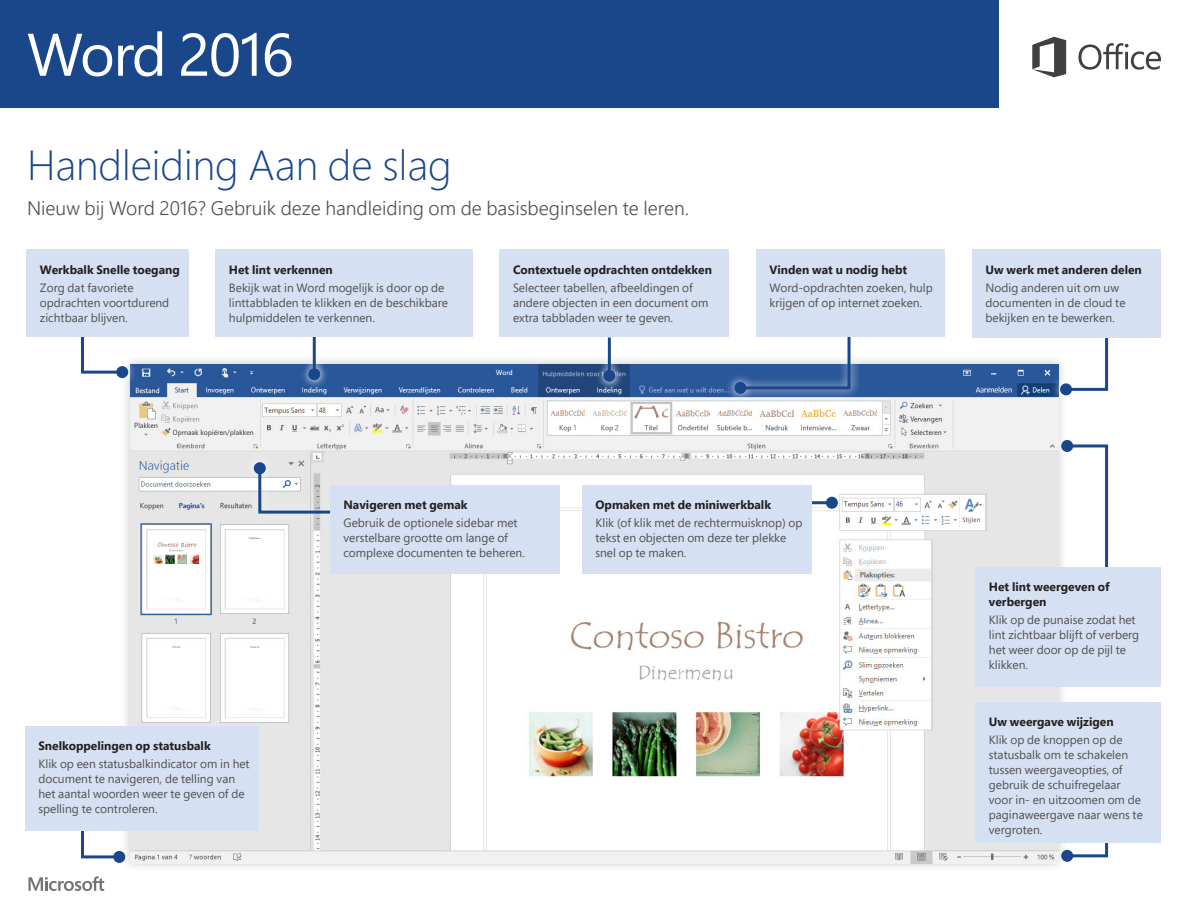
<style>
.page{position:relative;width:1188px;height:918px;background:#fff}
.page>*{position:absolute;margin:0;border:0;box-sizing:border-box;transform-origin:0 0}
.t1{font:60px "Segoe Pro";letter-spacing:-.025em;color:#fff}
.t2{font:300 42px "Segoe Pro";color:#19478a}
.t3{font:300 19.5px "Segoe Pro";color:#505050}
.t4{font:12px/15px "Segoe Pro";color:#505050}
.t5{font:700 12px/15px "Segoe Pro";color:#231f20}
</style>
<div class="page">
<div style="left:0;top:0;width:999px;height:108px;background:#19478a"></div>
<svg style="left:1078px;top:43px;width:83px;height:27px"></svg>
<svg style="left:1032px;top:37px;width:34px;height:40px"></svg>
<div style="left:121px;top:355px;width:947px;height:518px;background:#f5f5f5"></div>
<img style="left:130px;top:364px;width:928px;height:499px">
<svg style="left:28px;top:876px;width:76px;height:15px"></svg>
<div style="left:1052px;top:799px;width:66px;height:72px;background:#fff;opacity:.75"></div>
<svg style="left:1064px;top:843px;width:46px;height:16px"></svg>
<div style="left:1061px;top:850px;width:12px;height:12px;background:#19478a;border-radius:50%"></div>
<svg style="left:119px;top:362px;width:19px;height:25px"></svg>
<svg style="left:81px;top:337px;width:44px;height:38px"></svg>
<div style="left:116px;top:366px;width:12px;height:12px;background:#19478a;border-radius:50%"></div>
<svg style="left:725px;top:362px;width:135px;height:41px"></svg>
<svg style="left:737px;top:337px;width:115px;height:54px"></svg>
<div style="left:734px;top:382px;width:12px;height:12px;background:#19478a;border-radius:50%"></div>
<svg style="left:301px;top:337px;width:28px;height:52px"></svg>
<hr style="left:313px;top:336px;width:3px;height:38px;background:#19478a">
<div style="left:308px;top:368px;width:12px;height:12px;background:#19478a;border-radius:50%"></div>
<svg style="left:1052px;top:431px;width:21px;height:136px;fill:#e9e9e9"></svg>
<svg style="left:1064px;top:443px;width:45px;height:124px"></svg>
<div style="left:1061px;top:440px;width:12px;height:12px;background:#19478a;border-radius:50%"></div>
<div style="left:71px;top:813px;width:63px;height:59px;background:#fff;opacity:.75"></div>
<svg style="left:80px;top:831px;width:42px;height:29px"></svg>
<div style="left:113px;top:851px;width:12px;height:12px;background:#19478a;border-radius:50%"></div>
<svg style="left:1051px;top:362px;width:21px;height:43px"></svg>
<svg style="left:1063px;top:338px;width:46px;height:54px"></svg>
<div style="left:1060px;top:383px;width:12px;height:12px;background:#19478a;border-radius:50%"></div>
<div style="left:245px;top:453px;width:102px;height:70px;background:#fff;opacity:.75"></div>
<svg style="left:257px;top:465px;width:83px;height:50px"></svg>
<div style="left:254px;top:462px;width:12px;height:12px;background:#19478a;border-radius:50%"></div>
<hr style="left:806px;top:501px;width:26px;height:3px;background:#19478a">
<div style="left:826px;top:497px;width:12px;height:12px;background:#19478a;border-radius:50%"></div>
<svg style="left:596px;top:337px;width:28px;height:54px"></svg>
<hr style="left:608px;top:337px;width:3px;height:39px;background:#19478a">
<div style="left:603px;top:370px;width:12px;height:12px;background:#19478a;border-radius:50%"></div>
<div style="left:215px;top:250px;width:258px;height:87px;background:#d5e1f2"></div>
<div style="left:26px;top:250px;width:163px;height:87px;background:#d5e1f2"></div>
<div style="left:330px;top:485px;width:230px;height:89px;background:#d5e1f2"></div>
<div style="left:500px;top:250px;width:229px;height:87px;background:#d5e1f2"></div>
<div style="left:972px;top:250px;width:189px;height:88px;background:#d5e1f2"></div>
<div style="left:975px;top:567px;width:186px;height:120px;background:#d5e1f2"></div>
<div style="left:975px;top:702px;width:186px;height:141px;background:#d5e1f2"></div>
<div style="left:582px;top:485px;width:230px;height:89px;background:#d5e1f2"></div>
<div style="left:25px;top:726px;width:233px;height:105px;background:#d5e1f2"></div>
<div style="left:756px;top:250px;width:189px;height:87px;background:#d5e1f2"></div>
<h1 class="t1" style="left:27px;top:13px;width:268px">Word 2016</h1>
<p class="t2" style="left:27px;top:136px;width:426px">Handleiding Aan de slag</p>
<p class="t3" style="left:27px;top:195px;width:664px">Nieuw bij Word 2016? Gebruik deze handleiding om de basisbeginselen te leren.</p>
<p class="t5" style="left:40px;top:262px;width:141px">Werkbalk Snelle toegang</p>
<p class="t4" style="left:40px;top:280px;width:131px">Zorg dat favoriete opdrachten voortdurend zichtbaar blijven.</p>
<p class="t5" style="left:229px;top:262px;width:105px">Het lint verkennen</p>
<p class="t4" style="left:229px;top:280px;width:221px">Bekijk wat in Word mogelijk is door op de linttabbladen te klikken en de beschikbare hulpmiddelen te verkennen.</p>
<p class="t5" style="left:513px;top:262px;width:200px">Contextuele opdrachten ontdekken</p>
<p class="t4" style="left:513px;top:280px;width:197px">Selecteer tabellen, afbeeldingen of andere objecten in een document om extra tabbladen weer te geven.</p>
<p class="t5" style="left:770px;top:262px;width:139px">Vinden wat u nodig hebt</p>
<p class="t4" style="left:770px;top:280px;width:165px">Word-opdrachten zoeken, hulp krijgen of op internet zoeken.</p>
<p class="t5" style="left:986px;top:262px;width:158px">Uw werk met anderen delen</p>
<p class="t4" style="left:986px;top:280px;width:142px">Nodig anderen uit om uw documenten in de cloud te bekijken en te bewerken.</p>
<p class="t5" style="left:38px;top:738px;width:174px">Snelkoppelingen op statusbalk</p>
<p class="t4" style="left:38px;top:756px;width:213px">Klik op een statusbalkindicator om in het document te navigeren, de telling van het aantal woorden weer te geven of de spelling te controleren.</p>
<p class="t5" style="left:344px;top:497px;width:126px">Navigeren met gemak</p>
<p class="t4" style="left:344px;top:515px;width:183px">Gebruik de optionele sidebar met verstelbare grootte om lange of complexe documenten te beheren.</p>
<p class="t5" style="left:596px;top:497px;width:177px">Opmaken met de miniwerkbalk</p>
<p class="t4" style="left:596px;top:515px;width:208px">Klik (of klik met de rechtermuisknop) op tekst en objecten om deze ter plekke snel op te maken.</p>
<p class="t5" style="left:989px;top:579px;width:122px">Het lint weergeven of verbergen</p>
<p class="t4" style="left:989px;top:612px;width:152px">Klik op de punaise zodat het lint zichtbaar blijft of verberg het weer door op de pijl te klikken.</p>
<p class="t5" style="left:989px;top:714px;width:126px">Uw weergave wijzigen</p>
<p class="t4" style="left:989px;top:732px;width:155px">Klik op de knoppen op de statusbalk om te schakelen tussen weergaveopties, of gebruik de schuifregelaar voor in- en uitzoomen om de paginaweergave naar wens te vergroten.</p>
</div>
